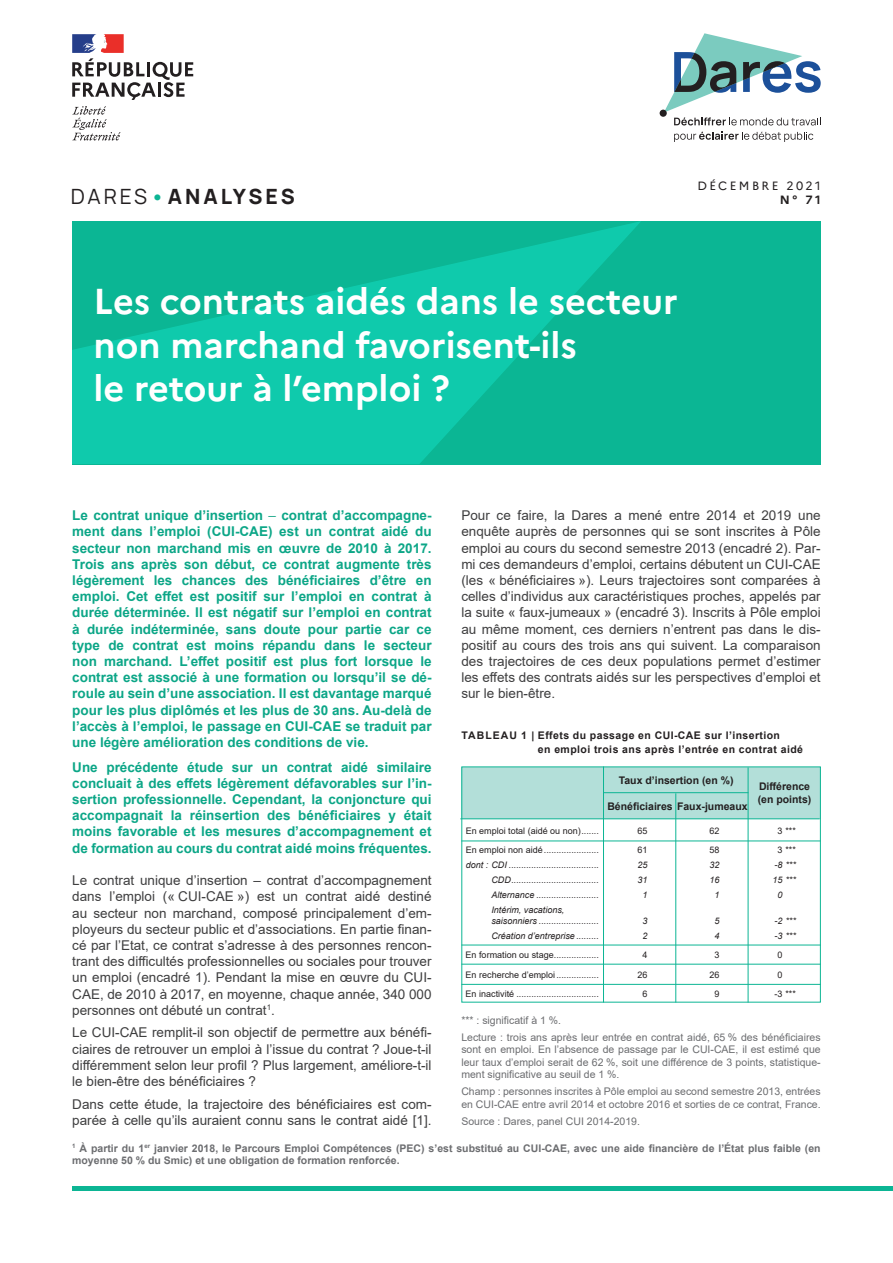
<style>
.page{position:relative;width:893px;height:1263px;background:#fff}
.page>*{position:absolute;margin:0;border:0;box-sizing:border-box;transform-origin:0 0}
.t1{font:700 36px/43.2px "Marianne";color:#fff}
.t2{font:800 21px "Manrope";letter-spacing:.14em;color:#231f20}
.t3{font:13.5px/16.2px "Arial";color:#3e3e3f;text-align:justify}
.t4{font:700 13.5px/16.2px "Arial";color:#0ca687;text-align:justify}
.t5{font:12px "Marianne";letter-spacing:.2em;color:#231f20}
.t6{font:700 12px "Marianne";color:#231f20}
.t7{font:10.5px/12.6px "Arial";color:#6c6d70}
.t8{font:700 10.5px/12.6px "Arial";color:#6c6d70}
.t9{font:700 10.5px/13.5px "Arial";letter-spacing:.04em;color:#231f20}
.t10{font:700 10.5px/12.6px "Arial";color:#231f20}
.t11{font:italic 9px/10.8px "Arial";color:#231f20}
.t12{font:9px "Arial";color:#231f20}
.s1{font-weight:400}
.s2{font-weight:700;color:#0cb594}
.s3{font-weight:400;color:#29ad90}
</style>
<div class="page">
<div style="left:72px;top:221px;width:749px;height:243px;background:#0bb694"></div>
<svg style="left:72px;top:221px;width:569px;height:243px;fill:#0fcaac"></svg>
<div style="left:461px;top:767px;width:360px;height:52px;background:#b3dfd9"></div>
<hr style="left:748px;top:767px;width:1px;height:235px;background:#0cb594">
<hr style="left:675px;top:793px;width:1px;height:209px;background:#0cb594">
<hr style="left:603px;top:766px;width:1px;height:236px;background:#0cb594">
<hr style="left:460px;top:818px;width:360px;height:1px;background:#0cb594">
<hr style="left:461px;top:840px;width:360px;height:1px;background:#0cb594">
<hr style="left:461px;top:945px;width:360px;height:1px;background:#0cb594">
<hr style="left:461px;top:964px;width:360px;height:1px;background:#0cb594">
<hr style="left:461px;top:984px;width:360px;height:1px;background:#0cb594">
<hr style="left:603px;top:792px;width:145px;height:1px;background:#0cb594">
<svg style="left:72px;top:106px;width:49px;height:34px"></svg>
<svg style="left:72px;top:34px;width:121px;height:66px"></svg>
<div style="left:660px;top:110px;width:7px;height:7px;background:#231f20;border-radius:50%"></div>
<svg style="left:674px;top:132px;width:139px;height:10px"></svg>
<svg style="left:664px;top:34px;width:157px;height:91px"></svg>
<div style="left:72px;top:1186px;width:821px;height:5px;background:#0cb594"></div>
<h2 class="t2" style="left:71px;top:182px;width:226px"><span class="s1">DARES</span><span class="s2">•</span>ANALYSES</h2>
<p class="t5" style="left:697px;top:178px;width:125px">DÉCEMBRE 2021</p>
<p class="t6" style="left:780px;top:193px;width:42px">N° 71</p>
<h1 class="t1" style="left:94px;top:280px;width:586px">Les contrats aidés dans le secteur non marchand favorisent-ils<br>le retour à l’emploi ?</h1>
<p class="t4" style="left:72px;top:507px;width:361px">Le contrat unique d’insertion <span class="s3">–</span> contrat d’accompagne&shy;ment dans l’emploi (CUI-CAE) est un contrat aidé du secteur non marchand mis en œuvre de 2010 à 2017.<br>Trois ans après son début, ce contrat augmente très légèrement les chances des bénéficiaires d’être en emploi. Cet effet est positif sur l’emploi en contrat à durée déterminée. Il est négatif sur l’emploi en contrat à durée indéterminée, sans doute pour partie car ce type de contrat est moins répandu dans le secteur non marchand. L’effet positif est plus fort lorsque le contrat est associé à une formation ou lorsqu’il se dé&shy;roule au sein d’une association. Il est davantage marqué pour les plus diplômés et les plus de 30 ans. Au-delà de l’accès à l’emploi, le passage en CUI-CAE se traduit par une légère amélioration des conditions de vie.</p>
<p class="t4" style="left:72px;top:759px;width:361px">Une précédente étude sur un contrat aidé similaire concluait à des effets légèrement défavorables sur l’in&shy;sertion professionnelle. Cependant, la conjoncture qui accompagnait la réinsertion des bénéficiaires y était moins favorable et les mesures d’accompagnement et de formation au cours du contrat aidé moins fréquentes.</p>
<p class="t3" style="left:72px;top:872px;width:361px">Le contrat unique d’insertion – contrat d’accompagnement dans l’emploi (« CUI-CAE ») est un contrat aidé destiné au secteur non marchand, composé principalement d’em&shy;ployeurs du secteur public et d’associations. En partie finan&shy;cé par l’Etat, ce contrat s’adresse à des personnes rencon&shy;trant des difficultés professionnelles ou sociales pour trouver un emploi (encadré 1). Pendant la mise en œuvre du CUI-CAE, de 2010 à 2017, en moyenne, chaque année, 340 000 personnes ont débuté un contrat<sup>1</sup>.</p>
<p class="t3" style="left:72px;top:1024px;width:361px">Le CUI-CAE remplit-il son objectif de permettre aux bénéfi&shy;ciaires de retrouver un emploi à l’issue du contrat ? Joue-t-il différemment selon leur profil ? Plus largement, améliore-t-il le bien-être des bénéficiaires ?</p>
<p class="t3" style="left:72px;top:1096px;width:361px">Dans cette étude, la trajectoire des bénéficiaires est com&shy;parée à celle qu’ils auraient connu sans le contrat aidé [1].</p>
<p class="t3" style="left:461px;top:507px;width:361px">Pour ce faire, la Dares a mené entre 2014 et 2019 une enquête auprès de personnes qui se sont inscrites à Pôle emploi au cours du second semestre 2013 (encadré 2). Par&shy;mi ces demandeurs d’emploi, certains débutent un CUI-CAE (les « bénéficiaires »). Leurs trajectoires sont comparées à celles d’individus aux caractéristiques proches, appelés par la suite « faux-jumeaux » (encadré 3). Inscrits à Pôle emploi au même moment, ces derniers n’entrent pas dans le dis&shy;positif au cours des trois ans qui suivent. La comparaison des trajectoires de ces deux populations permet d’estimer les effets des contrats aidés sur les perspectives d’emploi et sur le bien-être.</p>
<p class="t9" style="left:538px;top:729px;width:267px;text-indent:-76px">TABLEAU 1 | Effets du passage en CUI-CAE sur l’insertion<br>en emploi trois ans après l’entrée en contrat aidé</p>
<p class="t10" style="left:619px;top:774px;width:116px">Taux d’insertion (en %)</p>
<p class="t10" style="left:607px;top:800px;width:142px">Bénéficiaires Faux-jumeaux</p>
<p class="t10" style="left:758px;top:781px;width:55px">Différence (en points)</p>
<p class="t12" style="left:466px;top:824px;width:135px">En emploi total (aidé ou non).......</p>
<p class="t12" style="left:637px;top:824px;width:12px">65</p>
<p class="t12" style="left:709px;top:824px;width:12px">62</p>
<p class="t12" style="left:777px;top:824px;width:20px">3 ***</p>
<p class="t12" style="left:466px;top:844px;width:135px">En emploi non aidé......................</p>
<p class="t12" style="left:637px;top:844px;width:12px">61</p>
<p class="t12" style="left:709px;top:844px;width:12px">58</p>
<p class="t12" style="left:777px;top:844px;width:20px">3 ***</p>
<p class="t11" style="left:466px;top:860px;width:135px">dont : CDI ....................................</p>
<p class="t11" style="left:637px;top:860px;width:12px">25</p>
<p class="t11" style="left:709px;top:860px;width:12px">32</p>
<p class="t11" style="left:774px;top:860px;width:23px">-8 ***</p>
<p class="t11" style="left:491px;top:875px;width:109px">CDD...................................</p>
<p class="t11" style="left:637px;top:875px;width:12px">31</p>
<p class="t11" style="left:709px;top:875px;width:12px">16</p>
<p class="t11" style="left:772px;top:875px;width:25px">15 ***</p>
<p class="t11" style="left:491px;top:890px;width:109px">Alternance .........................</p>
<p class="t11" style="left:642px;top:890px;width:7px">1</p>
<p class="t11" style="left:714px;top:890px;width:7px">1</p>
<p class="t11" style="left:777px;top:890px;width:7px">0</p>
<p class="t11" style="left:491px;top:905px;width:109px">Intérim, vacations, saisonniers ........................</p>
<p class="t11" style="left:642px;top:915px;width:7px">3</p>
<p class="t11" style="left:714px;top:915px;width:7px">5</p>
<p class="t11" style="left:774px;top:915px;width:23px">-2 ***</p>
<p class="t11" style="left:491px;top:931px;width:109px">Création d’entreprise .........</p>
<p class="t11" style="left:642px;top:931px;width:7px">2</p>
<p class="t11" style="left:714px;top:931px;width:7px">4</p>
<p class="t11" style="left:774px;top:931px;width:23px">-3 ***</p>
<p class="t12" style="left:466px;top:949px;width:135px">En formation ou stage..................</p>
<p class="t12" style="left:642px;top:949px;width:7px">4</p>
<p class="t12" style="left:714px;top:949px;width:7px">3</p>
<p class="t12" style="left:777px;top:949px;width:7px">0</p>
<p class="t12" style="left:466px;top:968px;width:135px">En recherche d’emploi.................</p>
<p class="t12" style="left:637px;top:968px;width:12px">26</p>
<p class="t12" style="left:709px;top:968px;width:12px">26</p>
<p class="t12" style="left:777px;top:968px;width:7px">0</p>
<p class="t12" style="left:466px;top:988px;width:135px">En inactivité .................................</p>
<p class="t12" style="left:642px;top:988px;width:7px">6</p>
<p class="t12" style="left:714px;top:988px;width:7px">9</p>
<p class="t12" style="left:774px;top:988px;width:23px">-3 ***</p>
<p class="t7" style="left:461px;top:1012px;width:361px;line-height:16.8px">*** : significatif à 1 %.<br>Lecture : trois ans après leur entrée en contrat aidé, 65 % des bénéficiaires</p>
<p class="t7" style="left:461px;top:1043px;width:361px;text-align:justify">sont en emploi. En l’absence de passage par le CUI-CAE, il est estimé que leur taux d’emploi serait de 62 %, soit une différence de 3 points, statistique&shy;ment significative au seuil de 1 %.</p>
<p class="t7" style="left:461px;top:1085px;width:361px">Champ : personnes inscrites à Pôle emploi au second semestre 2013, entrées en CUI-CAE entre avril 2014 et octobre 2016 et sorties de ce contrat, France.</p>
<p class="t7" style="left:461px;top:1115px;width:180px">Source : Dares, panel CUI 2014-2019.</p>
<p class="t8" style="left:72px;top:1142px;width:750px"><sup>1</sup> À partir du 1<sup>er</sup> janvier 2018, le Parcours Emploi Compétences (PEC) s’est substitué au CUI-CAE, avec une aide financière de l’État plus faible (en moyenne 50 % du Smic) et une obligation de formation renforcée.</p>
</div>
